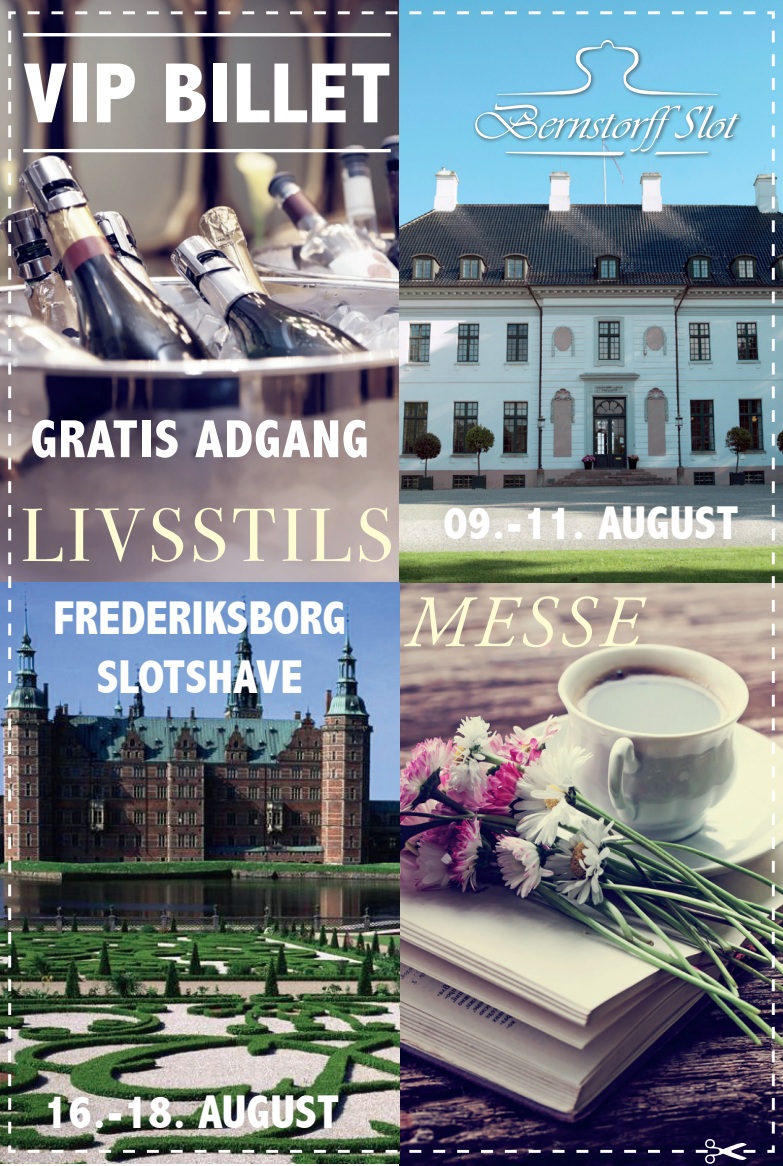
<style>
.page{position:relative;width:783px;height:1166px;background:#fff}
.page>*{position:absolute;margin:0;border:0;box-sizing:border-box;transform-origin:0 0}
.t1{font:800 condensed 86.1px "Abadi";letter-spacing:.02em;color:#fff}
.t2{font:800 condensed 54px "Abadi";letter-spacing:.02em;color:#fff}
.t3{font:800 condensed 47.4px/58.8px "Abadi";color:#fff;text-align:center}
</style>
<div class="page">
<img style="left:0;top:0;width:782px;height:583px">
<img style="left:7px;top:10px;width:769px;height:1143px">
<img style="left:28px;top:1138px;width:733px;height:25px">
<h1 class="t1" style="left:23px;top:44px;width:369px">VIP BILLET</h1>
<p class="t2" style="left:31px;top:407px;width:340px">GRATIS ADGANG</p>
<p class="t3" style="left:53px;top:588px;width:294px">FREDERIKSBORG<br>SLOTSHAVE</p>
<p class="t3" style="left:443px;top:493px;width:297px">09.-11. AUGUST</p>
<p class="t3" style="left:44px;top:1081px;width:297px">16.-18. AUGUST</p>
</div>
